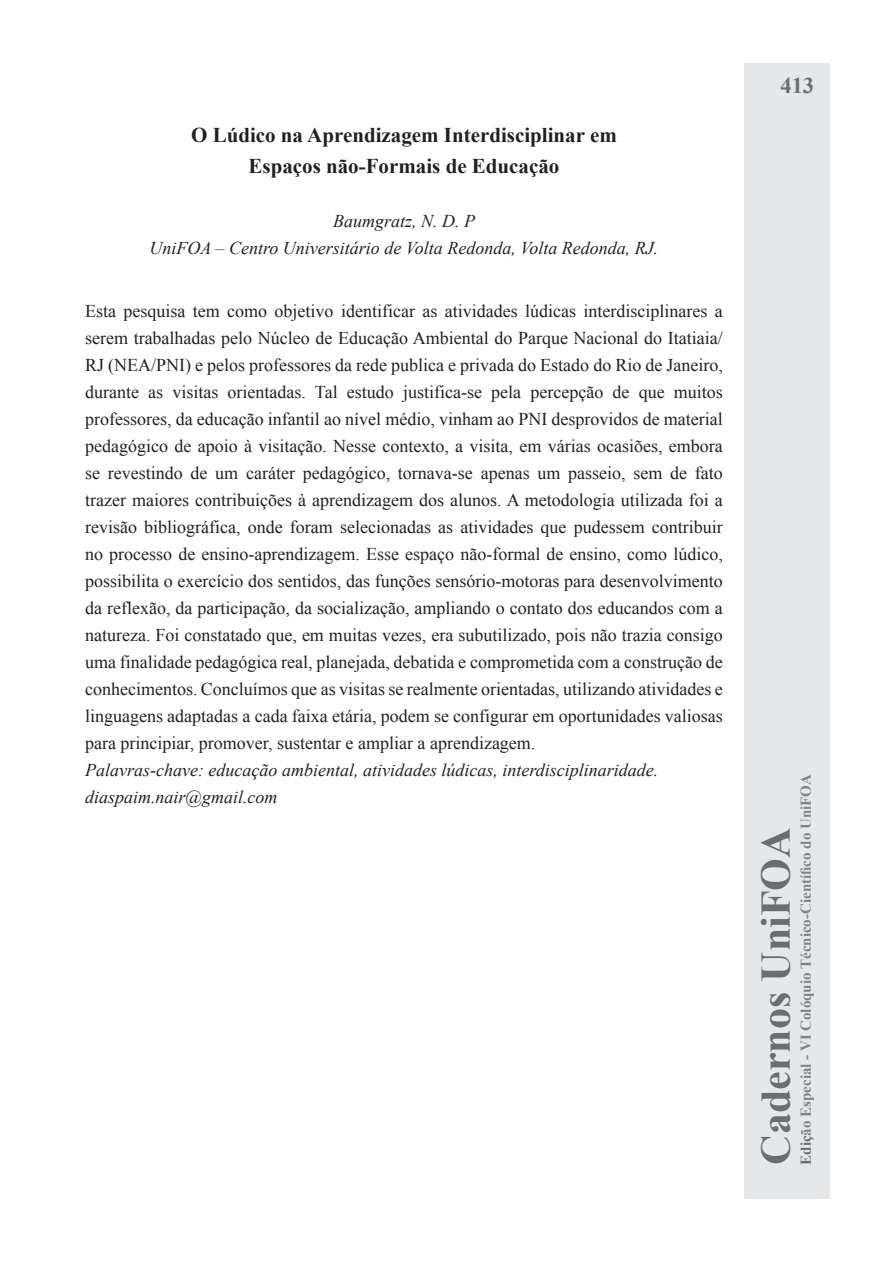
<style>
.page{position:relative;width:893px;height:1263px;background:#fff}
.page>*{position:absolute;margin:0;border:0;box-sizing:border-box;transform-origin:0 0}
.t1{font:700 42px "Times New Roman";color:#6c6d70}
.t2{font:700 22.5px "Times New Roman";color:#6c6d70}
.t3{font:700 21px/31.5px "Times New Roman";color:#231f20;text-align:center}
.t4{font:18px/27px "Times New Roman";color:#231f20;text-align:justify}
.t5{font:italic 18px/27px "Times New Roman";color:#231f20;text-align:center}
.t6{font:700 15px "Times New Roman";color:#808285}
.s1{color:#6c6d70}
</style>
<div class="page">
<div style="left:744px;top:64px;width:85px;height:1135px;background:#e6e7e9"></div>
<p class="t3" style="left:191px;top:118px;width:427px">O Lúdico na Aprendizagem Interdisciplinar em<br>Espaços não-Formais de Educação</p>
<p class="t5" style="left:149px;top:207px;width:510px">Baumgratz, N. D. P<br>UniFOA – Centro Universitário de Volta Redonda, Volta Redonda, RJ.</p>
<p class="t4" style="left:85px;top:297px;width:639px">Esta pesquisa tem como objetivo identificar as atividades lúdicas interdisciplinares a serem trabalhadas pelo Núcleo de Educação Ambiental do Parque Nacional do Itatiaia/ RJ (NEA/PNI) e pelos professores da rede publica e privada do Estado do Rio de Janeiro, durante as visitas orientadas. Tal estudo justifica-se pela percepção de que muitos professores, da educação infantil ao nível médio, vinham ao PNI desprovidos de material pedagógico de apoio à visitação. Nesse contexto, a visita, em várias ocasiões, embora se revestindo de um caráter pedagógico, tornava-se apenas um passeio, sem de fato trazer maiores contribuições à aprendizagem dos alunos. A metodologia utilizada foi a revisão bibliográfica, onde foram selecionadas as atividades que pudessem contribuir no processo de ensino-aprendizagem. Esse espaço não-formal de ensino, como lúdico, possibilita o exercício dos sentidos, das funções sensório-motoras para desenvolvimento da reflexão, da participação, da socialização, ampliando o contato dos educandos com a natureza. Foi constatado que, em muitas vezes, era subutilizado, pois não trazia consigo uma finalidade pedagógica real, planejada, debatida e comprometida com a construção de conhecimentos. Concluímos que as visitas se realmente orientadas, utilizando atividades e linguagens adaptadas a cada faixa etária, podem se configurar em oportunidades valiosas para principiar, promover, sustentar e ampliar a aprendizagem.</p>
<p class="t5" style="left:85px;top:756px;width:575px;text-align:left">Palavras-chave: educação ambiental, atividades lúdicas, interdisciplinaridade. diaspaim.nair@gmail.com</p>
<p class="t2" style="left:780px;top:70px;width:35px">413</p>
<h1 class="t1" style="left:747px;top:1165px;width:339px;rotate:-90deg">Cadernos UniFOA</h1>
<p class="t6" style="left:795px;top:1165px;width:392px;rotate:-90deg"><span class="s1">Ediç</span>ão Especial - VI Colóquio Técnico-Científico do UniFOA</p>
</div>
